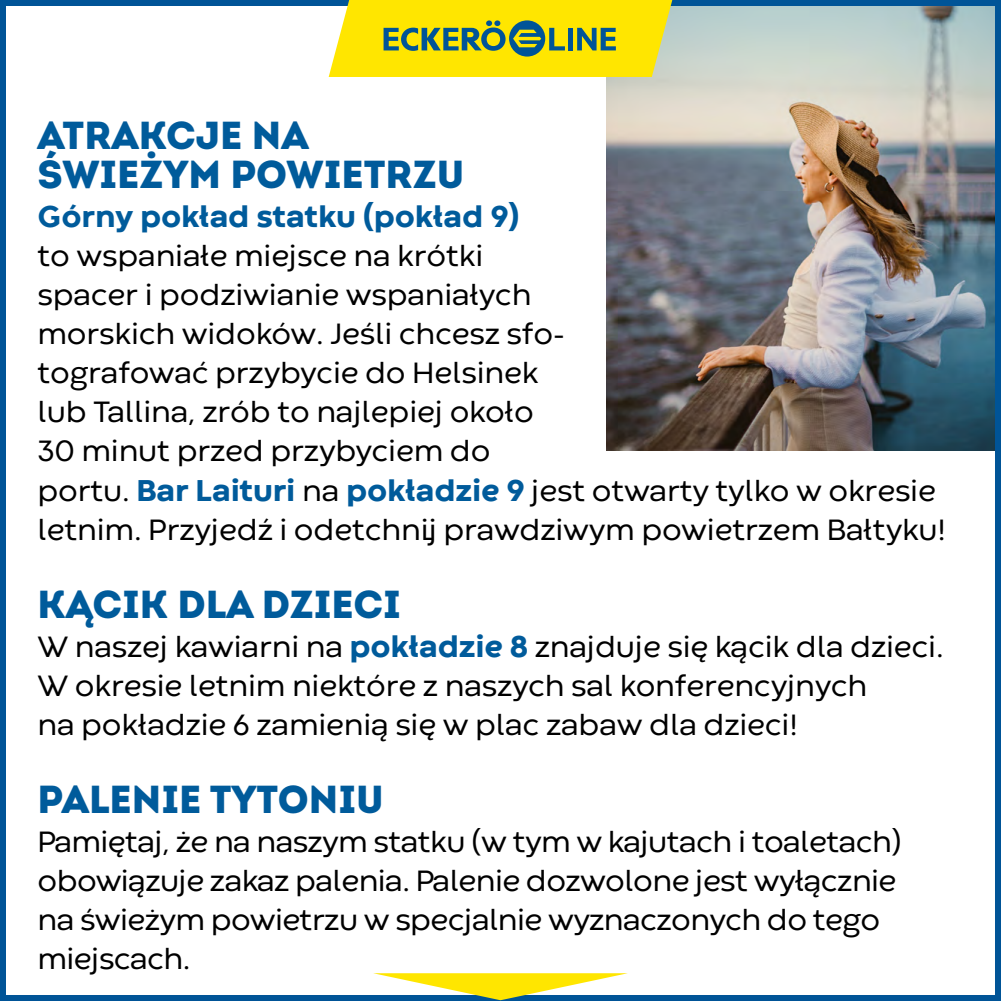
<style>
.page{position:relative;width:1001px;height:1001px;background:#fff}
.page>*{position:absolute;margin:0;border:0;box-sizing:border-box;transform-origin:0 0}
.Vahekas{font:900 39px/39px "Intro";color:#005b9b}
.TEKST_taandeta{font:800 31.5px "Codec Warm";letter-spacing:-.01em;color:#005b9b}
.TEKST_taandeta-2{font:30.75px/39px "Codec Warm";letter-spacing:-.005em;color:#000}
.s1{font-weight:800;font-size:31.5px;color:#005b9b}
</style>
<div class="page">
<img style="left:606px;top:7px;width:387px;height:444px">
<div style="left:0;top:0;width:1000px;height:1000px;border:6px solid #005497"></div>
<svg style="left:329px;top:0;width:343px;height:77px;background:#ded41e"></svg>
<div style="left:568px;top:28px;width:5px;height:22px;background:#005497"></div>
<svg style="left:373px;top:973px;width:255px;height:27px"></svg>
<p class="Vahekas" style="left:38px;top:116px;width:428px">ATRAKCJE NA<br>ŚWIEŻYM POWIETRZU</p>
<p class="TEKST_taandeta" style="left:38px;top:196px;width:484px">Górny pokład statku (pokład 9)</p>
<p class="TEKST_taandeta-2" style="left:38px;top:238px;width:910px">to wspaniałe miejsce na krótki<br>spacer i podziwianie wspaniałych<br>morskich widoków. Jeśli chcesz sfo-<br>tografować przybycie do Helsinek<br>lub Tallina, zrób to najlepiej około<br>30 minut przed przybyciem do<br>portu. <span class="s1">Bar Laituri</span> na <span class="s1">pokładzie 9</span> jest otwarty tylko w okresie letnim. Przyjedź i odetchnij prawdziwym powietrzem Bałtyku!</p>
<p class="Vahekas" style="left:38px;top:584px;width:365px">KĄCIK DLA DZIECI</p>
<p class="TEKST_taandeta-2" style="left:38px;top:628px;width:907px">W naszej kawiarni na <span class="s1">pokładzie 8</span> znajduje się kącik dla dzieci.<br>W okresie letnim niektóre z naszych sal konferencyjnych<br>na pokładzie 6 zamienią się w plac zabaw dla dzieci!</p>
<p class="Vahekas" style="left:38px;top:779px;width:348px">PALENIE TYTONIU</p>
<p class="TEKST_taandeta-2" style="left:38px;top:823px;width:865px">Pamiętaj, że na naszym statku (w tym w kajutach i toaletach) obowiązuje zakaz palenia. Palenie dozwolone jest wyłącznie na świeżym powietrzu w specjalnie wyznaczonych do tego miejscach.</p>
</div>
